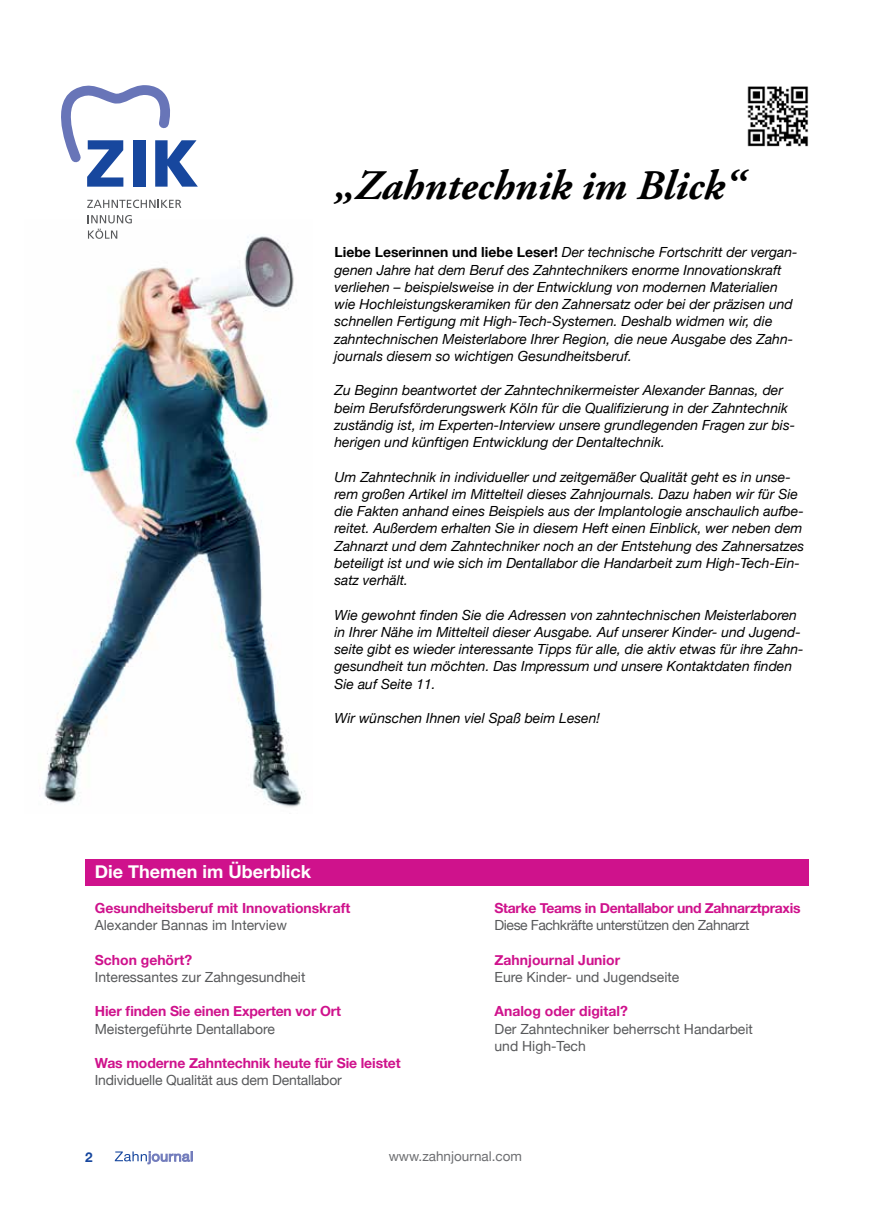
<style>
.page{position:relative;width:893px;height:1212px;background:#fff}
.page>*{position:absolute;margin:0;border:0;box-sizing:border-box;transform-origin:0 0}
.t1{font:italic 700 42px "Adobe Garamond Pro";color:#000}
.t2{font:700 18px "Helvetica Neue";color:#fff}
.t3{font:italic 13.95px/17.2px "Helvetica Neue";color:#000}
.t4{font:700 13.95px "Helvetica Neue";letter-spacing:-.01em;color:#cf128c}
.t5{font:13.95px/17.2px "Helvetica Neue";color:#58595b}
.t6{font:13.95px "Helvetica Neue";letter-spacing:-.03em;color:#58595b}
.t7{font:13.5px "Helvetica Neue";color:#6d6e71}
.t8{font:700 13.5px "Helvetica Neue";color:#17479e}
.s1{font-weight:700;font-style:normal}
</style>
<div class="page">
<svg style="left:115px;top:1151px;width:77px;height:13px"></svg>
<img style="left:43px;top:219px;width:262px;height:588px">
<svg style="left:87px;top:200px;width:94px;height:8px"></svg>
<svg style="left:88px;top:215px;width:44px;height:8px"></svg>
<svg style="left:88px;top:229px;width:29px;height:10px"></svg>
<svg style="left:61px;top:85px;width:137px;height:102px"></svg>
<img style="left:747px;top:86px;width:62px;height:61px">
<div style="left:85px;top:859px;width:723px;height:27px;background:#cf128c"></div>
<h1 class="t1" style="left:334px;top:161px;width:411px">„Zahntechnik im Blick“</h1>
<p class="t3" style="left:334px;top:245px;width:465px"><span class="s1">Liebe Leserinnen und liebe Leser!</span> Der technische Fortschritt der vergan&shy;genen Jahre hat dem Beruf des Zahntechnikers enorme Innovationskraft verliehen – beispielsweise in der Entwicklung von modernen Materialien wie Hochleistungskeramiken für den Zahnersatz oder bei der präzisen und schnellen Fertigung mit High-Tech-Systemen. Deshalb widmen wir, die zahntechnischen Meisterlabore Ihrer Region, die neue Ausgabe des Zahn&shy;journals diesem so wichtigen Gesundheitsberuf.</p>
<p class="t3" style="left:334px;top:383px;width:462px">Zu Beginn beantwortet der Zahntechnikermeister Alexander Bannas, der beim Berufsförderungswerk Köln für die Qualifizierung in der Zahntechnik zuständig ist, im Experten-Interview unsere grundlegenden Fragen zur bis&shy;herigen und künftigen Entwicklung der Dentaltechnik.</p>
<p class="t3" style="left:334px;top:469px;width:471px">Um Zahntechnik in individueller und zeitgemäßer Qualität geht es in unse&shy;rem großen Artikel im Mittelteil dieses Zahnjournals. Dazu haben wir für Sie die Fakten anhand eines Beispiels aus der Implantologie anschaulich aufbe&shy;reitet. Außerdem erhalten Sie in diesem Heft einen Einblick, wer neben dem Zahnarzt und dem Zahntechniker noch an der Entstehung des Zahnersatzes beteiligt ist und wie sich im Dentallabor die Handarbeit zum High-Tech-Ein&shy;satz verhält.</p>
<p class="t3" style="left:334px;top:607px;width:471px">Wie gewohnt finden Sie die Adressen von zahntechnischen Meisterlaboren in Ihrer Nähe im Mittelteil dieser Ausgabe. Auf unserer Kinder- und Jugend&shy;seite gibt es wieder interessante Tipps für alle, die aktiv etwas für ihre Zahn&shy;gesundheit tun möchten. Das Impressum und unsere Kontaktdaten finden Sie auf Seite 11.</p>
<p class="t3" style="left:334px;top:710px;width:267px">Wir wünschen Ihnen viel Spaß beim Lesen!</p>
<p class="t2" style="left:95px;top:858px;width:218px">Die Themen im Überblick</p>
<p class="t4" style="left:95px;top:897px;width:257px">Gesundheitsberuf mit Innovationskraft</p>
<p class="t5" style="left:95px;top:917px;width:194px">Alexander Bannas im Interview</p>
<p class="t4" style="left:95px;top:949px;width:99px">Schon gehört?</p>
<p class="t5" style="left:95px;top:969px;width:212px">Interessantes zur Zahngesundheit</p>
<p class="t4" style="left:95px;top:1000px;width:248px">Hier finden Sie einen Experten vor Ort</p>
<p class="t5" style="left:95px;top:1021px;width:182px">Meistergeführte Dentallabore</p>
<p class="t4" style="left:95px;top:1052px;width:307px">Was moderne Zahntechnik heute für Sie leistet</p>
<p class="t5" style="left:95px;top:1073px;width:248px">Individuelle Qualität aus dem Dentallabor</p>
<p class="t4" style="left:495px;top:897px;width:307px">Starke Teams in Dentallabor und Zahnarztpraxis</p>
<p class="t6" style="left:495px;top:915px;width:257px">Diese Fachkräfte unterstützen den Zahnarzt</p>
<p class="t4" style="left:495px;top:949px;width:127px">Zahnjournal Junior</p>
<p class="t5" style="left:495px;top:969px;width:186px">Eure Kinder- und Jugendseite</p>
<p class="t4" style="left:495px;top:1000px;width:135px">Analog oder digital?</p>
<p class="t5" style="left:495px;top:1021px;width:260px">Der Zahntechniker beherrscht Handarbeit und High-Tech</p>
<p class="t8" style="left:85px;top:1146px;width:9px">2</p>
<p class="t7" style="left:389px;top:1146px;width:135px">www.zahnjournal.com</p>
</div>
